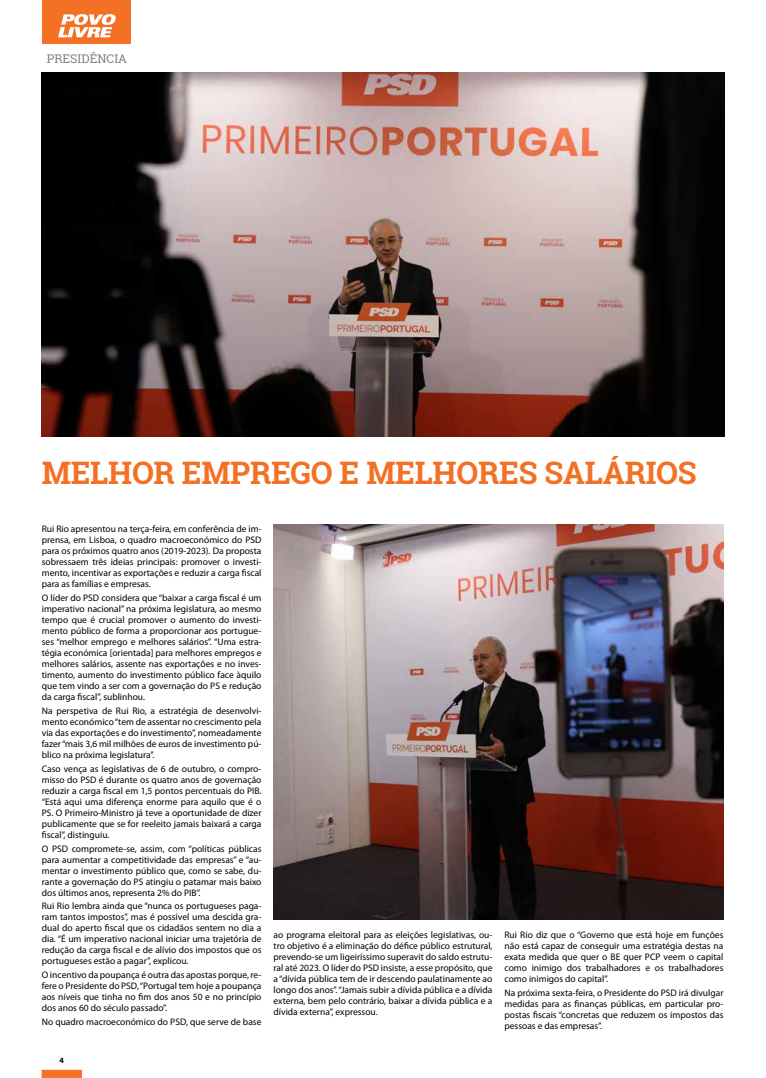
<style>
.page{position:relative;width:766px;height:1078px;background:#fff}
.page>*{position:absolute;margin:0;border:0;box-sizing:border-box;transform-origin:0 0}
.t1{font:700 31px "Roboto Slab";letter-spacing:-.01em;color:#f37024}
.t2{font:12px "Roboto Slab";color:#808285}
.t3{font:9.5px/11px "Myriad Pro";color:#000;text-align:justify}
.t4{font:700 8px "Myriad Pro";color:#000}
</style>
<div class="page">
<div style="left:42px;top:1069px;width:40px;height:8px;background:#f37024;border:1px solid #f37024"></div>
<div style="left:43px;top:0;width:88px;height:44px;background:#f37024"></div>
<svg style="left:58px;top:14px;width:58px;height:23px"></svg>
<img style="left:273px;top:524px;width:450px;height:394px">
<img style="left:42px;top:72px;width:682px;height:365px">
<p class="t2" style="left:47px;top:51px;width:82px">PRESIDÊNCIA</p>
<h1 class="t1" style="left:42px;top:452px;width:656px">MELHOR EMPREGO E MELHORES SALÁRIOS</h1>
<p class="t3" style="left:42px;top:523px;width:221px">Rui Rio apresentou na terça-feira, em conferência de im&shy;prensa, em Lisboa, o quadro macroeconómico do PSD para os próximos quatro anos (2019-2023). Da proposta sobressaem três ideias principais: promover o investi&shy;mento, incentivar as exportações e reduzir a carga fiscal para as famílias e empresas.</p>
<p class="t3" style="left:42px;top:592px;width:221px">O líder do PSD considera que “baixar a carga fiscal é um imperativo nacional” na próxima legislatura, ao mesmo tempo que é crucial promover o aumento do investi&shy;mento público de forma a proporcionar aos portugue&shy;ses “melhor emprego e melhores salários”. “Uma estra&shy;tégia económica [orientada] para melhores empregos e melhores salários, assente nas exportações e no inves&shy;timento, aumento do investimento público face àquilo que tem vindo a ser com a governação do PS e redução da carga fiscal”, sublinhou.</p>
<p class="t3" style="left:42px;top:704px;width:221px">Na perspetiva de Rui Rio, a estratégia de desenvolvi&shy;mento económico “tem de assentar no crescimento pela via das exportações e do investimento”, nomeadamente fazer “mais 3,6 mil milhões de euros de investimento pú&shy;blico na próxima legislatura”.</p>
<p class="t3" style="left:42px;top:762px;width:221px">Caso vença as legislativas de 6 de outubro, o compro&shy;misso do PSD é durante os quatro anos de governação reduzir a carga fiscal em 1,5 pontos percentuais do PIB. “Está aqui uma diferença enorme para aquilo que é o PS. O Primeiro-Ministro já teve a oportunidade de dizer publicamente que se for reeleito jamais baixará a carga fiscal”, distinguiu.</p>
<p class="t3" style="left:42px;top:842px;width:221px">O PSD compromete-se, assim, com “políticas públicas para aumentar a competitividade das empresas” e “au&shy;mentar o investimento público que, como se sabe, du&shy;rante a governação do PS atingiu o patamar mais baixo dos últimos anos, representa 2% do PIB”.</p>
<p class="t3" style="left:42px;top:900px;width:221px">Rui Rio lembra ainda que “nunca os portugueses paga&shy;ram tantos impostos”, mas é possível uma descida gra&shy;dual do aperto fiscal que os cidadãos sentem no dia a dia. “É um imperativo nacional iniciar uma trajetória de redução da carga fiscal e de alívio dos impostos que os portugueses estão a pagar”, explicou.</p>
<p class="t3" style="left:42px;top:969px;width:221px">O incentivo da poupança é outra das apostas porque, re&shy;fere o Presidente do PSD, “Portugal tem hoje a poupança aos níveis que tinha no fim dos anos 50 e no princípio dos anos 60 do século passado”.</p>
<p class="t3" style="left:42px;top:1016px;width:221px">No quadro macroeconómico do PSD, que serve de base</p>
<p class="t4" style="left:60px;top:1054px;width:6px">4</p>
<p class="t3" style="left:273px;top:928px;width:220px">ao programa eleitoral para as eleições legislativas, ou&shy;tro objetivo é a eliminação do défice público estrutural, prevendo-se um ligeiríssimo superavit do saldo estrutu&shy;ral até 2023. O líder do PSD insiste, a esse propósito, que a “dívida pública tem de ir descendo paulatinamente ao longo dos anos”. “Jamais subir a dívida pública e a dívida externa, bem pelo contrário, baixar a dívida pública e a dívida externa”, expressou.</p>
<p class="t3" style="left:504px;top:928px;width:220px">Rui Rio diz que o “Governo que está hoje em funções não está capaz de conseguir uma estratégia destas na exata medida que quer o BE quer PCP veem o capital como inimigo dos trabalhadores e os trabalhadores como inimigos do capital”.</p>
<p class="t3" style="left:504px;top:986px;width:220px">Na próxima sexta-feira, o Presidente do PSD irá divulgar medidas para as finanças públicas, em particular pro&shy;postas fiscais “concretas que reduzem os impostos das pessoas e das empresas”.</p>
</div>
